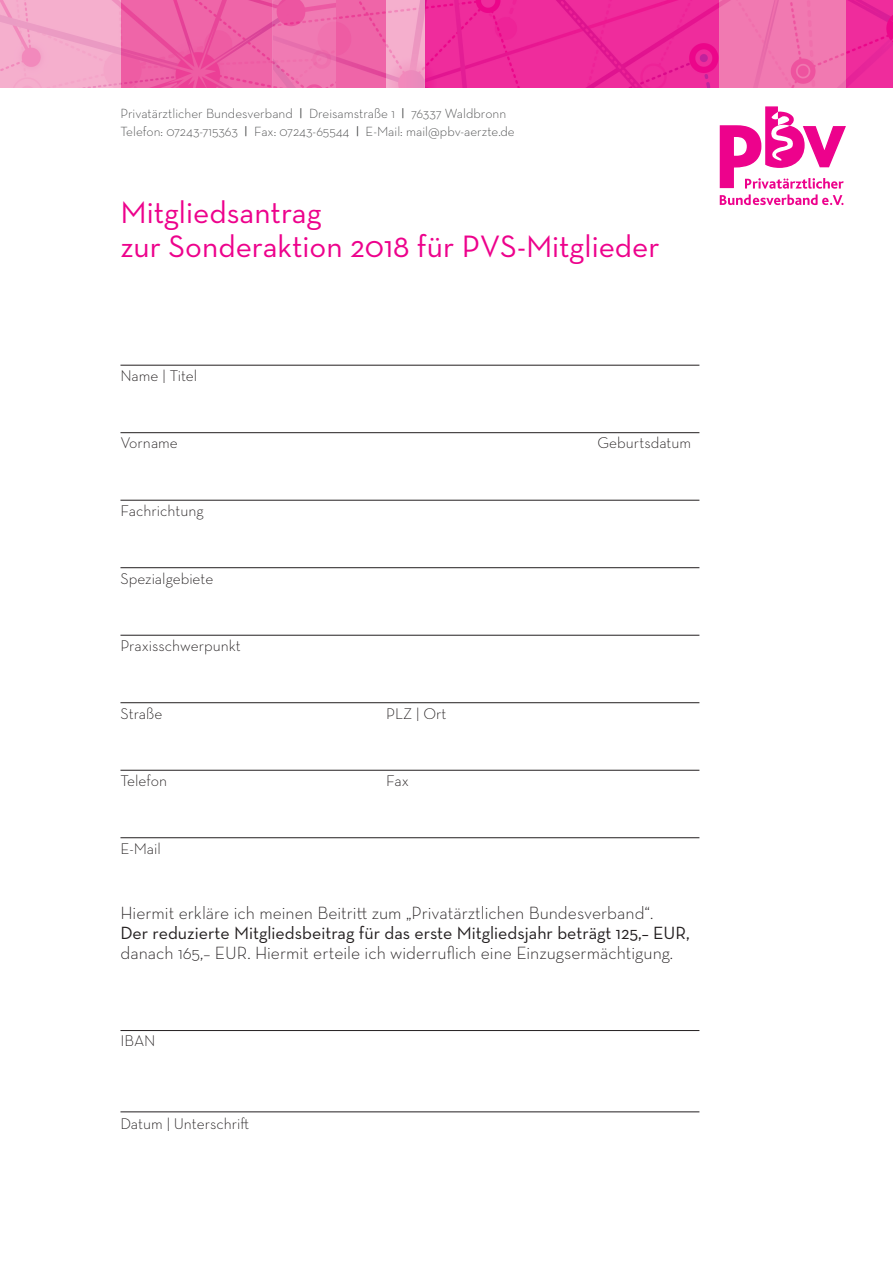
<style>
.page{position:relative;width:893px;height:1263px;background:#fff}
.page>*{position:absolute;margin:0;border:0;box-sizing:border-box;transform-origin:0 0}
.t1{font:31.5px/33.8px "Neutraface Text";color:#ed028c}
.t2{font:300 18px "Neutraface Text";color:#231f20}
.t3{font:18px "Neutraface Text";color:#231f20}
.t4{font:300 15.75px "Neutraface Text";color:#231f20}
.t5{font:300 13.5px/18px "Neutraface Text";color:#4b4c4d}
.s1{font-family:"Helvetica Neue";font-weight:400;font-stretch:condensed}
</style>
<div class="page">
<img style="left:336px;top:0;width:557px;height:88px">
<svg style="left:719px;top:106px;width:127px;height:99px"></svg>
<img style="left:0;top:0;width:336px;height:88px">
<hr style="left:120px;top:365px;width:579px;height:1px;background:#231f20">
<hr style="left:120px;top:432px;width:579px;height:1px;background:#231f20">
<hr style="left:120px;top:500px;width:579px;height:1px;background:#231f20">
<hr style="left:120px;top:567px;width:579px;height:1px;background:#231f20">
<hr style="left:120px;top:635px;width:579px;height:1px;background:#231f20">
<hr style="left:120px;top:702px;width:579px;height:1px;background:#231f20">
<hr style="left:120px;top:770px;width:579px;height:1px;background:#231f20">
<hr style="left:120px;top:837px;width:579px;height:1px;background:#231f20">
<hr style="left:120px;top:1030px;width:579px;height:1px;background:#231f20">
<hr style="left:120px;top:1111px;width:579px;height:1px;background:#231f20">
<p class="t5" style="left:120px;top:104px;width:396px">Privatärztlicher Bundesverband <span class="s1">|</span> Dreisamstraße 1 <span class="s1">|</span> 76337 Waldbronn<br>Telefon: 07243-715363 <span class="s1">|</span> Fax: 07243-65544 <span class="s1">|</span> E-Mail: mail@pbv-aerzte.de</p>
<h1 class="t1" style="left:120px;top:195px;width:541px">Mitgliedsantrag<br>zur Sonderaktion 2018 für PVS-Mitglieder</h1>
<p class="t4" style="left:120px;top:366px;width:78px">Name | Titel</p>
<p class="t4" style="left:120px;top:433px;width:59px">Vorname</p>
<p class="t4" style="left:597px;top:433px;width:95px">Geburtsdatum</p>
<p class="t4" style="left:120px;top:501px;width:85px">Fachrichtung</p>
<p class="t4" style="left:120px;top:568px;width:95px">Spezialgebiete</p>
<p class="t4" style="left:120px;top:636px;width:122px">Praxisschwerpunkt</p>
<p class="t4" style="left:120px;top:703px;width:43px">Straße</p>
<p class="t4" style="left:386px;top:703px;width:62px">PLZ | Ort</p>
<p class="t4" style="left:120px;top:771px;width:48px">Telefon</p>
<p class="t4" style="left:386px;top:771px;width:24px">Fax</p>
<p class="t4" style="left:120px;top:838px;width:42px">E-Mail</p>
<p class="t2" style="left:120px;top:901px;width:534px">Hiermit erkläre ich meinen Beitritt zum „Privatärztlichen Bundesverband“.</p>
<p class="t3" style="left:120px;top:922px;width:571px">Der reduzierte Mitgliedsbeitrag für das erste Mitgliedsjahr beträgt 125,– EUR,</p>
<p class="t2" style="left:120px;top:942px;width:554px">danach 165,– EUR. Hiermit erteile ich widerruflich eine Einzugsermächtigung.</p>
<p class="t4" style="left:120px;top:1030px;width:37px">IBAN</p>
<p class="t4" style="left:120px;top:1113px;width:130px">Datum | Unterschrift</p>
</div>
